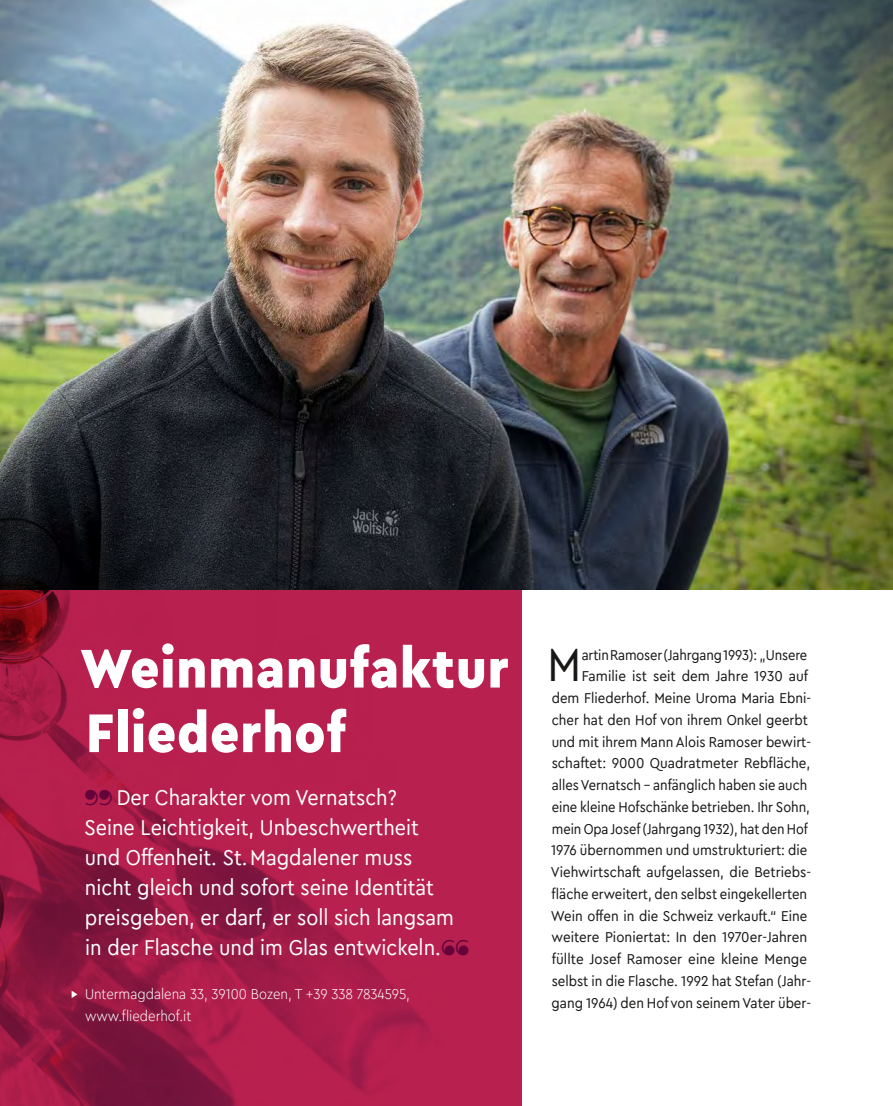
<style>
.page{position:relative;width:893px;height:1106px;background:#fff}
.page>*{position:absolute;margin:0;border:0;box-sizing:border-box;transform-origin:0 0}
.t1{font:900 57px/64.5px "Cera Compact Pro";letter-spacing:.02em;color:#fff}
.t2{font:48px "Cera Compact Pro";color:#181716}
.t3{font:22.5px/30px "Cera Compact Pro";color:#fff}
.t4{font:15px/21.8px "Cera Compact Pro";color:#181716;text-align:right}
.t5{font:300 15px/21.8px "Cera Compact Pro";color:#fff}
.s1{color:#64043b}
</style>
<div class="page">
<div style="left:0;top:461px;width:521px;height:645px;background:#b8204f"></div>
<img style="left:0;top:589px;width:473px;height:517px">
<img style="left:0;top:0;width:893px;height:589px">
<h1 class="t1" style="left:80px;top:634px;width:430px">Weinmanufaktur<br>Fliederhof</h1>
<h3 class="t3" style="left:84px;top:781px;width:387px"><span class="s1">❞</span> Der Charakter vom Vernatsch?<br>Seine Leichtigkeit, Unbeschwertheit<br>und Offenheit. St. Magdalener muss<br>nicht gleich und sofort seine Identität preisgeben, er darf, er soll sich langsam in der Flasche und im Glas entwickeln.<span class="s1">❝</span></h3>
<p class="t5" style="left:85px;top:982px;width:327px;text-indent:-15px">▸ Untermagdalena 33, 39100 Bozen, T +39 338 7834595, www.fliederhof.it</p>
<p class="t4" style="left:551px;top:643px;width:262px">artin Ramoser (Jahrgang 1993): „Unsere Familie ist seit dem Jahre 1930 auf<br>dem Fliederhof. Meine Uroma Maria Ebni&shy;cher hat den Hof von ihrem Onkel geerbt und mit ihrem Mann Alois Ramoser bewirt&shy;schaftet: 9000 Quadratmeter Rebfläche, alles Vernatsch – anfänglich haben sie auch eine kleine Hofschänke betrieben. Ihr Sohn, mein Opa Josef (Jahrgang 1932), hat den Hof 1976 übernommen und umstrukturiert: die Viehwirtschaft aufgelassen, die Betriebs&shy;fläche erweitert, den selbst eingekellerten Wein offen in die Schweiz verkauft.“ Eine weitere Pioniertat: In den 1970er-Jahren füllte Josef Ramoser eine kleine Menge selbst in die Flasche. 1992 hat Stefan (Jahr&shy;gang 1964) den Hof von seinem Vater über-</p>
<h2 class="t2" style="left:547px;top:633px;width:35px">M</h2>
</div>
